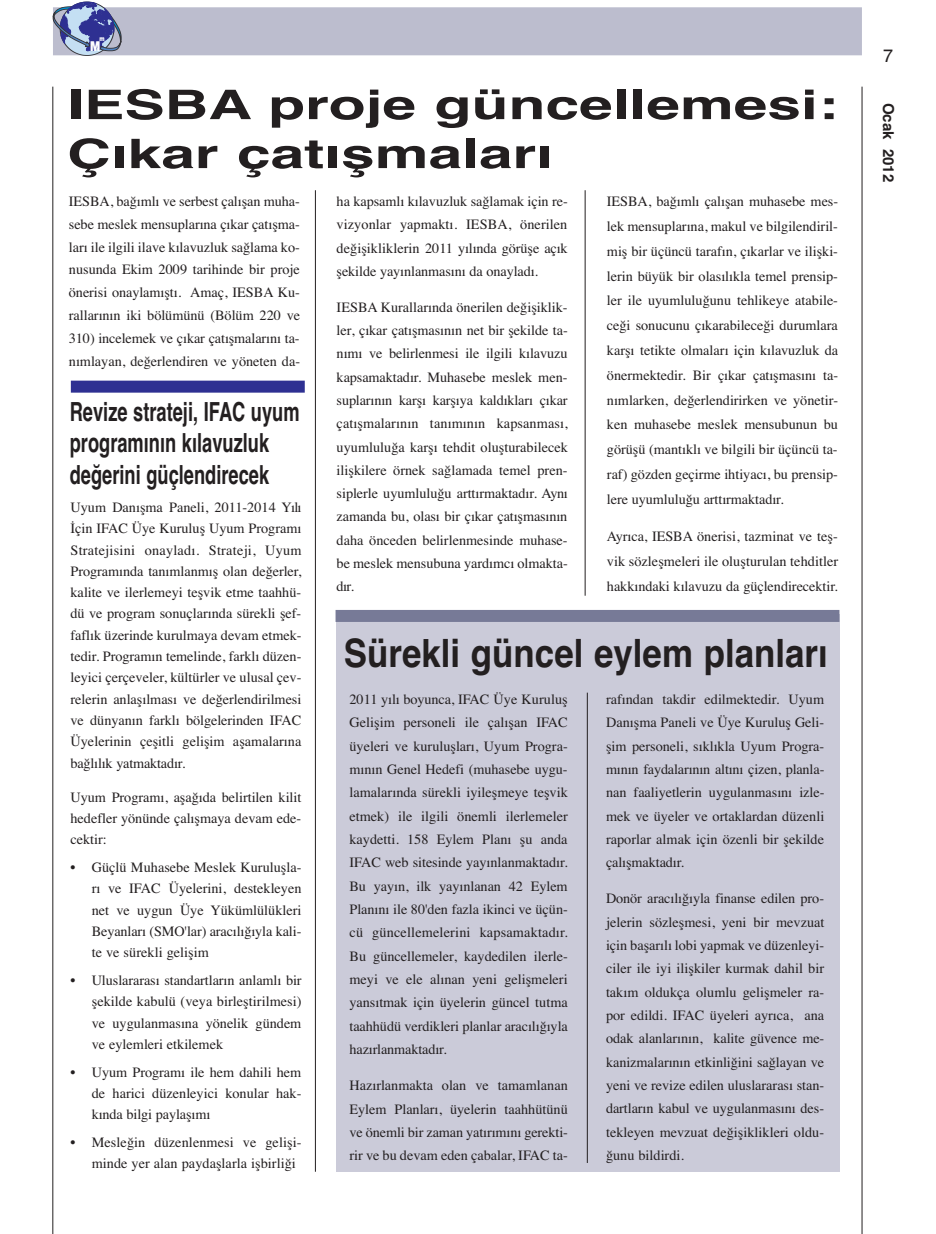
<style>
.page{position:relative;width:936px;height:1234px;background:#fff}
.page>*{position:absolute;margin:0;border:0;box-sizing:border-box;transform-origin:0 0}
.t1{font:700 40.8px/48.9px "Helvetica TU";color:#231f20;scale:1.48 1}
.t2{font:700 39px "Helvetica TU";color:#231f20;scale:.89 1}
.t3{font:700 26.25px/31.7px "Helvetica TU";color:#231f20;scale:.69 1}
.t4{font:18px "Helvetica TU";color:#231f20}
.t5{font:700 15px "Helvetica TU";color:#231f20}
.t6{font:14.25px/23.4px "Times TU";color:#231f20;text-align:justify}
.t7{font:900 13.65px "Helvetica Neue";color:#fff;scale:.79 1}
.t8{font:900 7.05px "Helvetica Neue";color:#fff;scale:.76 1}
</style>
<div class="page">
<div style="left:53px;top:7px;width:808px;height:48px;background:#bcbdce"></div>
<svg style="left:53px;top:2px;width:68px;height:54px"></svg>
<hr style="left:52px;top:87px;width:1px;height:1146px;background:#231f20">
<hr style="left:861px;top:87px;width:1px;height:1146px;background:#231f20">
<hr style="left:315px;top:190px;width:1px;height:981px;background:#231f20">
<hr style="left:584px;top:190px;width:1px;height:405px;background:#231f20">
<div style="left:336px;top:614px;width:503px;height:557px;background:#cbcbd9"></div>
<hr style="left:587px;top:692px;width:1px;height:470px;background:#231f20">
<div style="left:335px;top:609px;width:504px;height:12px;background:#777a97"></div>
<div style="left:71px;top:380px;width:234px;height:12px;background:#2e3092"></div>
<p class="t8" style="left:99px;top:36px;width:8px">m</p>
<p class="t7" style="left:90px;top:41px;width:14px">M</p>
<h1 class="t1" style="left:67px;top:81px;width:522px">IESBA proje güncellemesi:<br>Çıkar çatışmaları</h1>
<p class="t6" style="left:69px;top:190px;width:233px;line-height:22.8px">IESBA, bağımlı ve serbest çalışan muha&shy;sebe meslek mensuplarına çıkar çatışma&shy;ları ile ilgili ilave kılavuzluk sağlama ko&shy;nusunda Ekim 2009 tarihinde bir proje önerisi onaylamıştı. Amaç, IESBA Ku&shy;rallarının iki bölümünü (Bölüm 220 ve 310) incelemek ve çıkar çatışmalarını ta&shy;nımlayan, değerlendiren ve yöneten da-</p>
<p class="t6" style="left:336px;top:189px;width:232px">ha kapsamlı kılavuzluk sağlamak için re&shy;vizyonlar yapmaktı. IESBA, önerilen değişikliklerin 2011 yılında görüşe açık şekilde yayınlanmasını da onayladı.</p>
<p class="t6" style="left:607px;top:189px;width:233px;line-height:24.8px">IESBA, bağımlı çalışan muhasebe mes&shy;lek mensuplarına, makul ve bilgilendiril&shy;miş bir üçüncü tarafın, çıkarlar ve ilişki&shy;lerin büyük bir olasılıkla temel prensip&shy;ler ile uyumluluğunu tehlikeye atabile&shy;ceği sonucunu çıkarabileceği durumlara karşı tetikte olmaları için kılavuzluk da önermektedir. Bir çıkar çatışmasını ta&shy;nımlarken, değerlendirirken ve yönetir&shy;ken muhasebe meslek mensubunun bu görüşü (mantıklı ve bilgili bir üçüncü ta&shy;raf) gözden geçirme ihtiyacı, bu prensip&shy;lere uyumluluğu arttırmaktadır.</p>
<p class="t6" style="left:607px;top:524px;width:233px;line-height:24.8px">Ayrıca, IESBA önerisi, tazminat ve teş&shy;vik sözleşmeleri ile oluşturulan tehditler hakkındaki kılavuzu da güçlendirecektir.</p>
<p class="t6" style="left:336px;top:295px;width:233px">IESBA Kurallarında önerilen değişiklik&shy;ler, çıkar çatışmasının net bir şekilde ta&shy;nımı ve belirlenmesi ile ilgili kılavuzu kapsamaktadır. Muhasebe meslek men&shy;suplarının karşı karşıya kaldıkları çıkar çatışmalarının tanımının kapsanması, uyumluluğa karşı tehdit oluşturabilecek ilişkilere örnek sağlamada temel pren&shy;siplerle uyumluluğu arttırmaktadır. Aynı zamanda bu, olası bir çıkar çatışmasının daha önceden belirlenmesinde muhase&shy;be meslek mensubuna yardımcı olmakta&shy;dır.</p>
<h3 class="t3" style="left:70px;top:395px;width:335px">Revize strateji, IFAC uyum programının kılavuzluk değerini güçlendirecek</h3>
<p class="t6" style="left:70px;top:496px;width:233px;line-height:21.3px">Uyum Danışma Paneli, 2011-2014 Yılı İçin IFAC Üye Kuruluş Uyum Programı Stratejisini onayladı. Strateji, Uyum Programında tanımlanmış olan değerler, kalite ve ilerlemeyi teşvik etme taahhü&shy;dü ve program sonuçlarında sürekli şef&shy;faflık üzerinde kurulmaya devam etmek&shy;tedir. Programın temelinde, farklı düzen&shy;leyici çerçeveler, kültürler ve ulusal çev&shy;relerin anlaşılması ve değerlendirilmesi ve dünyanın farklı bölgelerinden IFAC Üyelerinin çeşitli gelişim aşamalarına bağlılık yatmaktadır.</p>
<p class="t6" style="left:70px;top:786px;width:232px;line-height:21.3px">Uyum Programı, aşağıda belirtilen kilit hedefler yönünde çalışmaya devam ede&shy;cektir:</p>
<p class="t6" style="left:92px;top:856px;width:211px;line-height:21.3px;text-indent:-21px">• Güçlü Muhasebe Meslek Kuruluşla&shy;rı ve IFAC Üyelerini, destekleyen net ve uygun Üye Yükümlülükleri Beyanları (SMO'lar) aracılığıyla kali&shy;te ve sürekli gelişim</p>
<p class="t6" style="left:92px;top:969px;width:211px;line-height:21.3px;text-indent:-21px">• Uluslararası standartların anlamlı bir şekilde kabulü (veya birleştirilmesi) ve uygulanmasına yönelik gündem ve eylemleri etkilemek</p>
<p class="t6" style="left:92px;top:1060px;width:211px;line-height:21.3px;text-indent:-21px">• Uyum Programı ile hem dahili hem de harici düzenleyici konular hak&shy;kında bilgi paylaşımı</p>
<p class="t6" style="left:92px;top:1131px;width:211px;line-height:21.3px;text-indent:-21px">• Mesleğin düzenlenmesi ve gelişi&shy;minde yer alan paydaşlarla işbirliği</p>
<h2 class="t2" style="left:344px;top:630px;width:545px">Sürekli güncel eylem planları</h2>
<p class="t6" style="left:349px;top:687px;width:220px">2011 yılı boyunca, IFAC Üye Kuruluş Gelişim personeli ile çalışan IFAC üyeleri ve kuruluşları, Uyum Progra&shy;mının Genel Hedefi (muhasebe uygu&shy;lamalarında sürekli iyileşmeye teşvik etmek) ile ilgili önemli ilerlemeler kaydetti. 158 Eylem Planı şu anda IFAC web sitesinde yayınlanmaktadır.<br>Bu yayın, ilk yayınlanan 42 Eylem Planını ile 80'den fazla ikinci ve üçün&shy;cü güncellemelerini kapsamaktadır.<br>Bu güncellemeler, kaydedilen ilerle&shy;meyi ve ele alınan yeni gelişmeleri yansıtmak için üyelerin güncel tutma taahhüdü verdikleri planlar aracılığıyla hazırlanmaktadır.</p>
<p class="t6" style="left:349px;top:1073px;width:220px">Hazırlanmakta olan ve tamamlanan Eylem Planları, üyelerin taahhütünü ve önemli bir zaman yatırımını gerekti&shy;rir ve bu devam eden çabalar, IFAC ta-</p>
<p class="t6" style="left:606px;top:687px;width:220px">rafından takdir edilmektedir. Uyum Danışma Paneli ve Üye Kuruluş Geli&shy;şim personeli, sıklıkla Uyum Progra&shy;mının faydalarının altını çizen, planla&shy;nan faaliyetlerin uygulanmasını izle&shy;mek ve üyeler ve ortaklardan düzenli raporlar almak için özenli bir şekilde çalışmaktadır.</p>
<p class="t6" style="left:606px;top:886px;width:220px">Donör aracılığıyla finanse edilen pro&shy;jelerin sözleşmesi, yeni bir mevzuat için başarılı lobi yapmak ve düzenleyi&shy;ciler ile iyi ilişkiler kurmak dahil bir takım oldukça olumlu gelişmeler ra&shy;por edildi. IFAC üyeleri ayrıca, ana odak alanlarının, kalite güvence me&shy;kanizmalarının etkinliğini sağlayan ve yeni ve revize edilen uluslararası stan&shy;dartların kabul ve uygulanmasını des&shy;tekleyen mevzuat değişiklikleri oldu&shy;ğunu bildirdi.</p>
<p class="t4" style="left:883px;top:45px;width:12px">7</p>
<p class="t5" style="left:897px;top:103px;width:81px;rotate:90deg">Ocak 2012</p>
</div>
